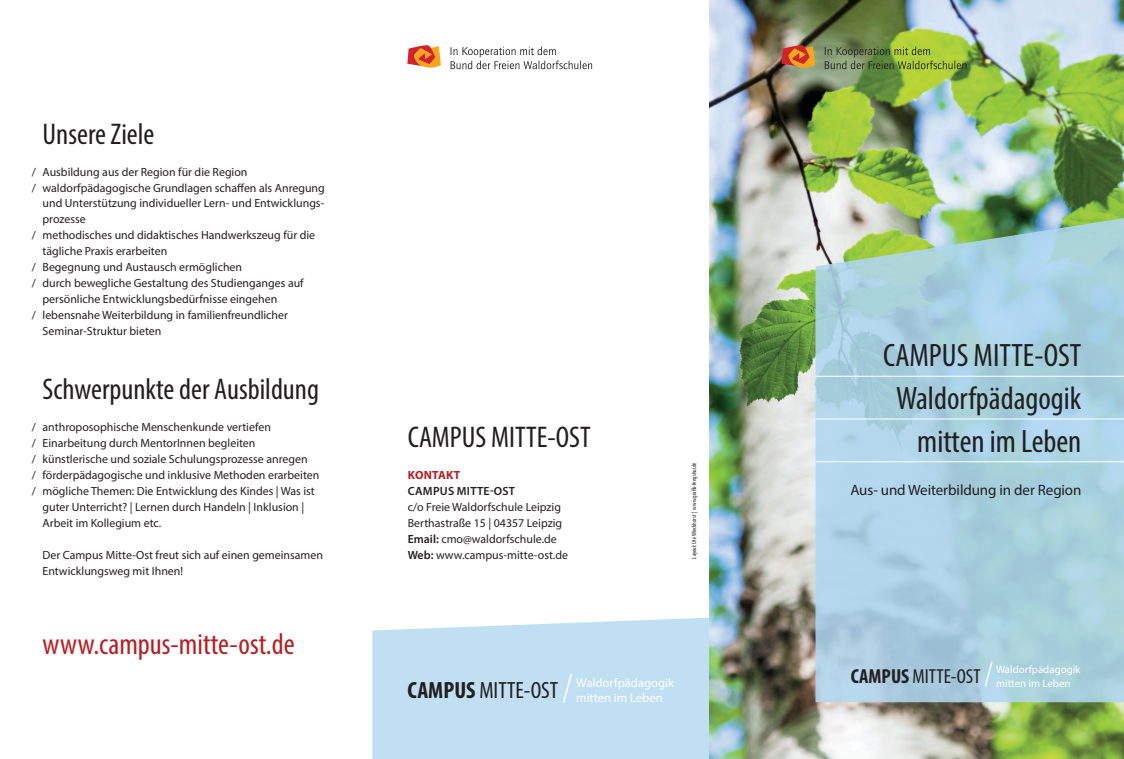
<style>
.page{position:relative;width:1124px;height:759px;background:#fff}
.page>*{position:absolute;margin:0;border:0;box-sizing:border-box;transform-origin:0 0}
.t1{font:condensed 32.5px/43.1px "Myriad Pro";color:#231f20;text-align:right}
.t2{font:condensed 30px "Myriad Pro";color:#231f20}
.t3{font:condensed 30px "Myriad Pro";color:#b62024}
.t4{font:condensed 23.62px "Myriad Pro";color:#231f20}
.t5{font:condensed 20.38px "Myriad Pro";color:#231f20}
.t6{font:15px "Myriad Pro";letter-spacing:-.005em;color:#231f20}
.t7{font:12.62px/15.1px "Myriad Pro";color:#fff}
.t8{font:11.88px/16px "Myriad Pro";color:#231f20}
.t9{font:600 11.88px "Myriad Pro";letter-spacing:.02em;color:#231f20}
.t10{font:700 11.88px "Myriad Pro";letter-spacing:.02em;color:#b62024}
.t11{font:10.88px/13px "Myriad Pro";color:#fff}
.t12{font:condensed 6.25px "Myriad Pro";color:#231f20}
.s1{font-weight:600}
.s2{font-weight:700}
</style>
<div class="page">
<div style="left:372px;top:617px;width:337px;height:141px;background:#c1dff3"></div>
<img style="left:709px;top:0;width:414px;height:758px">
<svg style="left:815px;top:218px;width:308px;height:484px;background:#a9cfdc"></svg>
<svg style="left:824px;top:47px;width:142px;height:22px;background:#819a44"></svg>
<svg style="left:781px;top:45px;width:34px;height:24px"></svg>
<svg style="left:450px;top:47px;width:142px;height:22px"></svg>
<svg style="left:407px;top:45px;width:34px;height:23px"></svg>
<hr style="left:815px;top:376px;width:308px;height:1px;background:#fff">
<hr style="left:815px;top:418px;width:308px;height:1px;background:#fff">
<hr style="left:815px;top:461px;width:308px;height:1px;background:#fff">
<svg style="left:561px;top:671px;width:12px;height:33px"></svg>
<svg style="left:983px;top:660px;width:10px;height:28px"></svg>
<h2 class="t2" style="left:43px;top:115px;width:113px">Unsere Ziele</h2>
<p class="t8" style="left:43px;top:163px;width:284px">Ausbildung aus der Region für die Region waldorfpädagogische Grundlagen schaffen als Anregung und Unterstützung individueller Lern- und Entwicklungs&shy;prozesse<br>methodisches und didaktisches Handwerkszeug für die tägliche Praxis erarbeiten<br>Begegnung und Austausch ermöglichen<br>durch bewegliche Gestaltung des Studienganges auf persönliche Entwicklungsbedürfnisse eingehen lebensnahe Weiterbildung in familienfreundlicher Seminar-Struktur bieten</p>
<p class="t8" style="left:32px;top:163px;width:6px">/ /</p>
<p class="t8" style="left:32px;top:227px;width:6px">/</p>
<p class="t8" style="left:32px;top:259px;width:6px">/ /</p>
<p class="t8" style="left:32px;top:307px;width:6px">/</p>
<h2 class="t2" style="left:43px;top:371px;width:278px">Schwerpunkte der Ausbildung</h2>
<p class="t8" style="left:43px;top:418px;width:278px">anthroposophische Menschenkunde vertiefen Einarbeitung durch MentorInnen begleiten künstlerische und soziale Schulungsprozesse anregen förderpädagogische und inklusive Methoden erarbeiten mögliche Themen: Die Entwicklung des Kindes | Was ist guter Unterricht? | Lernen durch Handeln | Inklusion | Arbeit im Kollegium etc.</p>
<p class="t8" style="left:43px;top:546px;width:282px">Der Campus Mitte-Ost freut sich auf einen gemeinsamen<br>Entwicklungsweg mit Ihnen!</p>
<p class="t8" style="left:32px;top:418px;width:6px;text-align:justify">/ / / / /</p>
<h2 class="t3" style="left:43px;top:626px;width:253px">www.campus-mitte-ost.de</h2>
<h2 class="t2" style="left:407px;top:418px;width:184px">CAMPUS MITTE-OST</h2>
<p class="t10" style="left:408px;top:467px;width:54px">KONTAKT</p>
<p class="t9" style="left:408px;top:483px;width:109px">CAMPUS MITTE-OST</p>
<p class="t8" style="left:407px;top:498px;width:162px">c/o Freie Waldorfschule Leipzig<br>Berthastraße 15 | 04357 Leipzig<br><span class="s1">Email:</span> cmo@waldorfschule.de<br><span class="s1">Web:</span> www.campus-mitte-ost.de</p>
<p class="t12" style="left:690px;top:558px;width:98px;rotate:-90deg">Layout: Ute Wieckhorst | www.grafik-fengshui.de</p>
<h3 class="t4" style="left:407px;top:675px;width:152px"><span class="s2">CAMPUS</span> MITTE-OST</h3>
<p class="t7" style="left:576px;top:674px;width:99px">Waldorfpädagogik mitten im Leben</p>
<h1 class="t1" style="left:883px;top:333px;width:200px">CAMPUS MITTE-OST<br>Waldorfpädagogik mitten im Leben</h1>
<p class="t6" style="left:850px;top:480px;width:232px">Aus- und Weiterbildung in der Region</p>
<h3 class="t5" style="left:850px;top:663px;width:131px"><span class="s2">CAMPUS</span> MITTE-OST</h3>
<p class="t11" style="left:995px;top:662px;width:86px">Waldorfpädagogik mitten im Leben</p>
</div>
